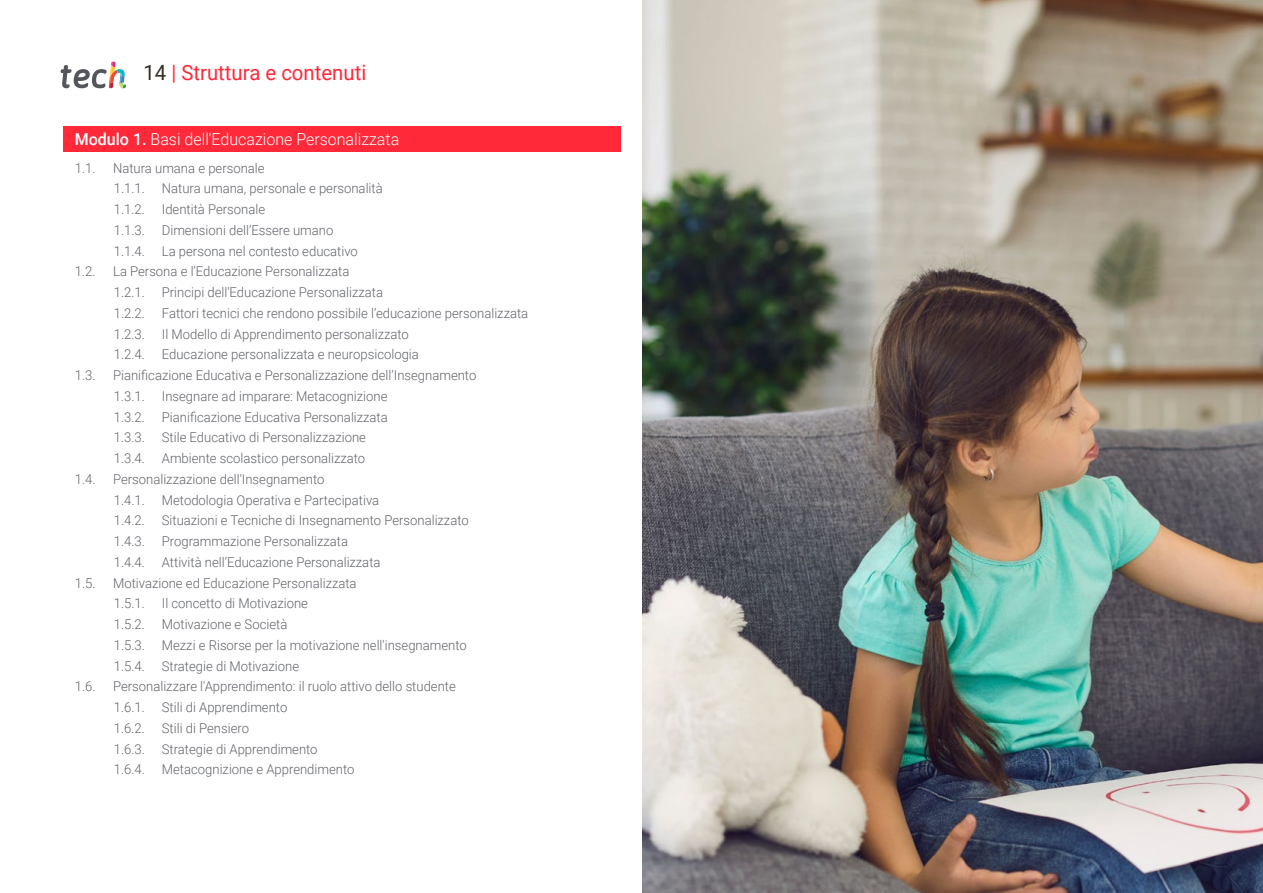
<style>
.page{position:relative;width:1263px;height:893px;background:#fff}
.page>*{position:absolute;margin:0;border:0;box-sizing:border-box;transform-origin:0 0}
.t1{font:21px "Roboto";color:#ff293a}
.t2{font:300 16.5px "Roboto";color:#fff}
.t3{font:300 13.5px/20.7px "Roboto";color:#61646a}
.s1{color:#312e20}
.s2{font-weight:500}
</style>
<div class="page">
<img style="left:642px;top:0;width:621px;height:893px">
<svg style="left:61px;top:62px;width:65px;height:27px"></svg>
<div style="left:64px;top:127px;width:557px;height:25px;background:#ff293a"></div>
<h1 class="t1" style="left:144px;top:57px;width:224px"><span class="s1">14</span> | Struttura e contenuti</h1>
<p class="t2" style="left:75px;top:128px;width:326px"><span class="s2">Modulo 1.</span> Basi dell'Educazione Personalizzata</p>
<p class="t3" style="left:75px;top:157px;width:22px">1.1.</p>
<p class="t3" style="left:113px;top:157px;width:271px">Natura umana e personale<br>1.1.1. Natura umana, personale e personalità 1.1.2. Identità Personale<br>1.1.3. Dimensioni dell’Essere umano<br>1.1.4. La persona nel contesto educativo</p>
<p class="t3" style="left:75px;top:261px;width:22px">1.2.</p>
<p class="t3" style="left:113px;top:261px;width:417px">La Persona e l’Educazione Personalizzata<br>1.2.1. Principi dell'Educazione Personalizzata<br>1.2.2. Fattori tecnici che rendono possibile l’educazione personalizzata 1.2.3. Il Modello di Apprendimento personalizzato<br>1.2.4. Educazione personalizzata e neuropsicologia</p>
<p class="t3" style="left:75px;top:364px;width:22px">1.3.</p>
<p class="t3" style="left:113px;top:364px;width:365px">Pianificazione Educativa e Personalizzazione dell’Insegnamento 1.3.1. Insegnare ad imparare: Metacognizione<br>1.3.2. Pianificazione Educativa Personalizzata<br>1.3.3. Stile Educativo di Personalizzazione<br>1.3.4. Ambiente scolastico personalizzato</p>
<p class="t3" style="left:75px;top:468px;width:22px">1.4.</p>
<p class="t3" style="left:113px;top:468px;width:357px">Personalizzazione dell'Insegnamento<br>1.4.1. Metodologia Operativa e Partecipativa<br>1.4.2. Situazioni e Tecniche di Insegnamento Personalizzato 1.4.3. Programmazione Personalizzata<br>1.4.4. Attività nell’Educazione Personalizzata</p>
<p class="t3" style="left:75px;top:572px;width:22px">1.5.</p>
<p class="t3" style="left:113px;top:572px;width:355px">Motivazione ed Educazione Personalizzata<br>1.5.1. Il concetto di Motivazione<br>1.5.2. Motivazione e Società<br>1.5.3. Mezzi e Risorse per la motivazione nell'insegnamento 1.5.4. Strategie di Motivazione</p>
<p class="t3" style="left:75px;top:676px;width:22px">1.6.</p>
<p class="t3" style="left:113px;top:676px;width:344px">Personalizzare l'Apprendimento: il ruolo attivo dello studente 1.6.1. Stili di Apprendimento<br>1.6.2. Stili di Pensiero<br>1.6.3. Strategie di Apprendimento<br>1.6.4. Metacognizione e Apprendimento</p>
</div>
